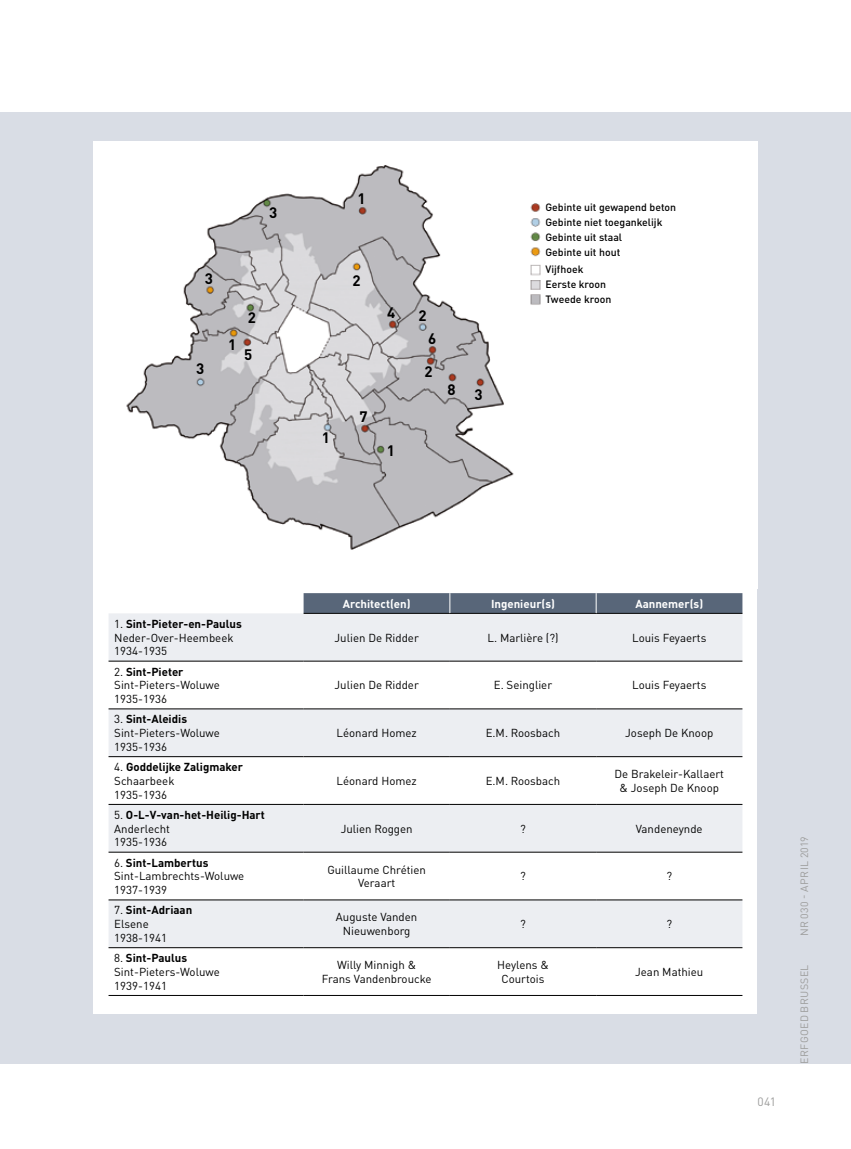
<style>
.page{position:relative;width:851px;height:1149px;background:#fff}
.page>*{position:absolute;margin:0;border:0;box-sizing:border-box;transform-origin:0 0}
.t1{font:700 15px "DINOT";color:#000}
.t2{font:12px "DINOT";color:#9d9d9c}
.t3{font:11.4px/13.8px "DINOT";color:#000}
.t4{font:700 11.4px/13.8px "DINOT";color:#000}
.t5{font:700 11.4px "DINOT";color:#fff}
.t6{font:500 10.5px/15px "DINOT";color:#000}
.t7{font:10.5px "DINOT";letter-spacing:.035em;color:#9d9d9c}
.s1{font-weight:700}
.s2{font-weight:400}
</style>
<div class="page">
<div style="left:0;top:113px;width:850px;height:950px;background:#d9dde5"></div>
<div style="left:94px;top:141px;width:663px;height:872px;background:#fff"></div>
<img style="left:126px;top:165px;width:388px;height:385px">
<img style="left:530px;top:203px;width:11px;height:102px">
<div style="left:109px;top:613px;width:633px;height:47px;background:#eceef2"></div>
<svg style="left:108px;top:661px;width:634px;height:288px;fill:#eceef2"></svg>
<hr style="left:303px;top:613px;width:147px;height:1px;background:#000">
<hr style="left:450px;top:613px;width:146px;height:1px;background:#000">
<hr style="left:596px;top:613px;width:146px;height:1px;background:#000">
<svg style="left:303px;top:593px;width:439px;height:20px;background:#596779"></svg>
<hr style="left:108px;top:994px;width:195px;height:1px;background:#000">
<hr style="left:303px;top:994px;width:147px;height:1px;background:#000">
<hr style="left:450px;top:994px;width:146px;height:1px;background:#000">
<hr style="left:596px;top:994px;width:146px;height:1px;background:#000">
<hr style="left:108px;top:660px;width:195px;height:1px;background:#000">
<hr style="left:303px;top:660px;width:147px;height:1px;background:#000">
<hr style="left:450px;top:660px;width:146px;height:1px;background:#000">
<hr style="left:596px;top:660px;width:146px;height:1px;background:#000">
<hr style="left:108px;top:708px;width:195px;height:1px;background:#000">
<hr style="left:303px;top:708px;width:147px;height:1px;background:#000">
<hr style="left:450px;top:708px;width:146px;height:1px;background:#000">
<hr style="left:596px;top:708px;width:146px;height:1px;background:#000">
<hr style="left:108px;top:756px;width:195px;height:1px;background:#000">
<hr style="left:303px;top:756px;width:147px;height:1px;background:#000">
<hr style="left:450px;top:756px;width:146px;height:1px;background:#000">
<hr style="left:596px;top:756px;width:146px;height:1px;background:#000">
<hr style="left:108px;top:803px;width:195px;height:1px;background:#000">
<hr style="left:303px;top:803px;width:147px;height:1px;background:#000">
<hr style="left:450px;top:803px;width:146px;height:1px;background:#000">
<hr style="left:596px;top:803px;width:146px;height:1px;background:#000">
<hr style="left:108px;top:851px;width:195px;height:1px;background:#000">
<hr style="left:303px;top:851px;width:147px;height:1px;background:#000">
<hr style="left:450px;top:851px;width:146px;height:1px;background:#000">
<hr style="left:596px;top:851px;width:146px;height:1px;background:#000">
<hr style="left:108px;top:899px;width:195px;height:1px;background:#000">
<hr style="left:303px;top:899px;width:147px;height:1px;background:#000">
<hr style="left:450px;top:899px;width:146px;height:1px;background:#000">
<hr style="left:596px;top:899px;width:146px;height:1px;background:#000">
<hr style="left:108px;top:947px;width:195px;height:1px;background:#000">
<hr style="left:303px;top:947px;width:147px;height:1px;background:#000">
<hr style="left:450px;top:947px;width:146px;height:1px;background:#000">
<hr style="left:596px;top:947px;width:146px;height:1px;background:#000">
<h1 class="t1" style="left:269px;top:203px;width:10px">3</h1>
<h1 class="t1" style="left:205px;top:268px;width:10px">3</h1>
<h1 class="t1" style="left:196px;top:358px;width:10px">3</h1>
<h1 class="t1" style="left:228px;top:335px;width:10px">1</h1>
<h1 class="t1" style="left:248px;top:308px;width:10px">2</h1>
<h1 class="t1" style="left:244px;top:345px;width:10px">5</h1>
<h1 class="t1" style="left:357px;top:189px;width:10px">1</h1>
<h1 class="t1" style="left:322px;top:428px;width:10px">1</h1>
<h1 class="t1" style="left:352px;top:271px;width:10px">2</h1>
<h1 class="t1" style="left:359px;top:407px;width:10px">7</h1>
<h1 class="t1" style="left:387px;top:302px;width:10px">4</h1>
<h1 class="t1" style="left:418px;top:306px;width:10px">2</h1>
<h1 class="t1" style="left:428px;top:328px;width:10px">6</h1>
<h1 class="t1" style="left:424px;top:362px;width:10px">2</h1>
<h1 class="t1" style="left:447px;top:379px;width:10px">8</h1>
<h1 class="t1" style="left:386px;top:440px;width:10px">1</h1>
<h1 class="t1" style="left:474px;top:385px;width:10px">3</h1>
<p class="t6" style="left:545px;top:199px;width:132px">Gebinte uit gewapend beton<br>Gebinte niet toegankelijk<br>Gebinte uit staal<br>Gebinte uit hout</p>
<p class="t6" style="left:545px;top:262px;width:67px">Vijfhoek<br>Eerste kroon<br>Tweede kroon</p>
<p class="t3" style="left:114px;top:616px;width:129px">1. <span class="s1">Sint-Pieter-en-Paulus<br></span>Neder-Over-Heembeek<br>1934-1935</p>
<p class="t3" style="left:114px;top:664px;width:107px">2. <span class="s1">Sint-Pieter<br></span>Sint-Pieters-Woluwe<br>1935-1936</p>
<p class="t3" style="left:114px;top:712px;width:107px">3. <span class="s1">Sint-Aleidis<br></span>Sint-Pieters-Woluwe<br>1935-1936</p>
<p class="t3" style="left:114px;top:759px;width:130px">4. <span class="s1">Goddelijke Zaligmaker<br></span>Schaarbeek<br>1935-1936</p>
<p class="t4" style="left:114px;top:807px;width:152px"><span class="s2">5.</span> O-L-V-van-het-Heilig-Hart<br><span class="s2">Anderlecht<br>1935-1936</span></p>
<p class="t5" style="left:343px;top:596px;width:69px">Architect(en)</p>
<p class="t5" style="left:491px;top:596px;width:65px">Ingenieur(s)</p>
<p class="t5" style="left:635px;top:596px;width:69px">Aannemer(s)</p>
<p class="t3" style="left:334px;top:630px;width:86px">Julien De Ridder</p>
<p class="t3" style="left:487px;top:630px;width:72px">L. Marlière (?)</p>
<p class="t3" style="left:632px;top:630px;width:76px">Louis Feyaerts</p>
<p class="t3" style="left:334px;top:678px;width:86px">Julien De Ridder</p>
<p class="t3" style="left:493px;top:678px;width:60px">E. Seinglier</p>
<p class="t3" style="left:632px;top:678px;width:76px">Louis Feyaerts</p>
<p class="t3" style="left:336px;top:725px;width:82px">Léonard Homez</p>
<p class="t3" style="left:485px;top:725px;width:76px">E.M . Roosbach</p>
<p class="t3" style="left:625px;top:725px;width:90px">Joseph De Knoop</p>
<p class="t3" style="left:336px;top:773px;width:82px">Léonard Homez</p>
<p class="t3" style="left:485px;top:773px;width:76px">E.M . Roosbach</p>
<p class="t3" style="left:614px;top:766px;width:111px;text-align:center">De Brakeleir-Kallaert &amp; Joseph De Knoop</p>
<p class="t3" style="left:340px;top:821px;width:74px">Julien Roggen</p>
<p class="t3" style="left:520px;top:821px;width:7px">?</p>
<p class="t3" style="left:635px;top:821px;width:68px">Vandeneynde</p>
<p class="t3" style="left:114px;top:855px;width:132px">6. <span class="s1">Sint-Lambertus<br></span>Sint-Lambrechts-Woluwe<br>1937-1939</p>
<p class="t3" style="left:327px;top:862px;width:100px;text-align:center">Guillaume Chrétien<br>Veraart</p>
<p class="t3" style="left:520px;top:868px;width:7px">?</p>
<p class="t3" style="left:666px;top:868px;width:7px">?</p>
<p class="t3" style="left:114px;top:902px;width:80px">7. <span class="s1">Sint-Adriaan<br></span>Elsene<br>1938-1941</p>
<p class="t3" style="left:336px;top:909px;width:83px;text-align:center">Auguste Vanden<br>N ieuwenborg</p>
<p class="t3" style="left:520px;top:916px;width:7px">?</p>
<p class="t3" style="left:666px;top:916px;width:7px">?</p>
<p class="t3" style="left:114px;top:950px;width:107px">8. <span class="s1">Sint-Paulus<br></span>Sint-Pieters-Woluwe<br>1939-1941</p>
<p class="t3" style="left:322px;top:957px;width:111px;text-align:center">Willy Minnigh &amp;<br>Frans Vandenbroucke</p>
<p class="t3" style="left:497px;top:957px;width:53px;text-align:center">Heylens &amp;<br>Courtois</p>
<p class="t3" style="left:635px;top:964px;width:70px">Jean Mathieu</p>
<p class="t2" style="left:757px;top:1094px;width:20px">041</p>
<p class="t7" style="left:797px;top:935px;width:102px;rotate:-90deg">NR 030 - APRIL 2019</p>
<p class="t7" style="left:797px;top:1063px;width:101px;rotate:-90deg">ERFGOED BRUSSEL</p>
</div>
